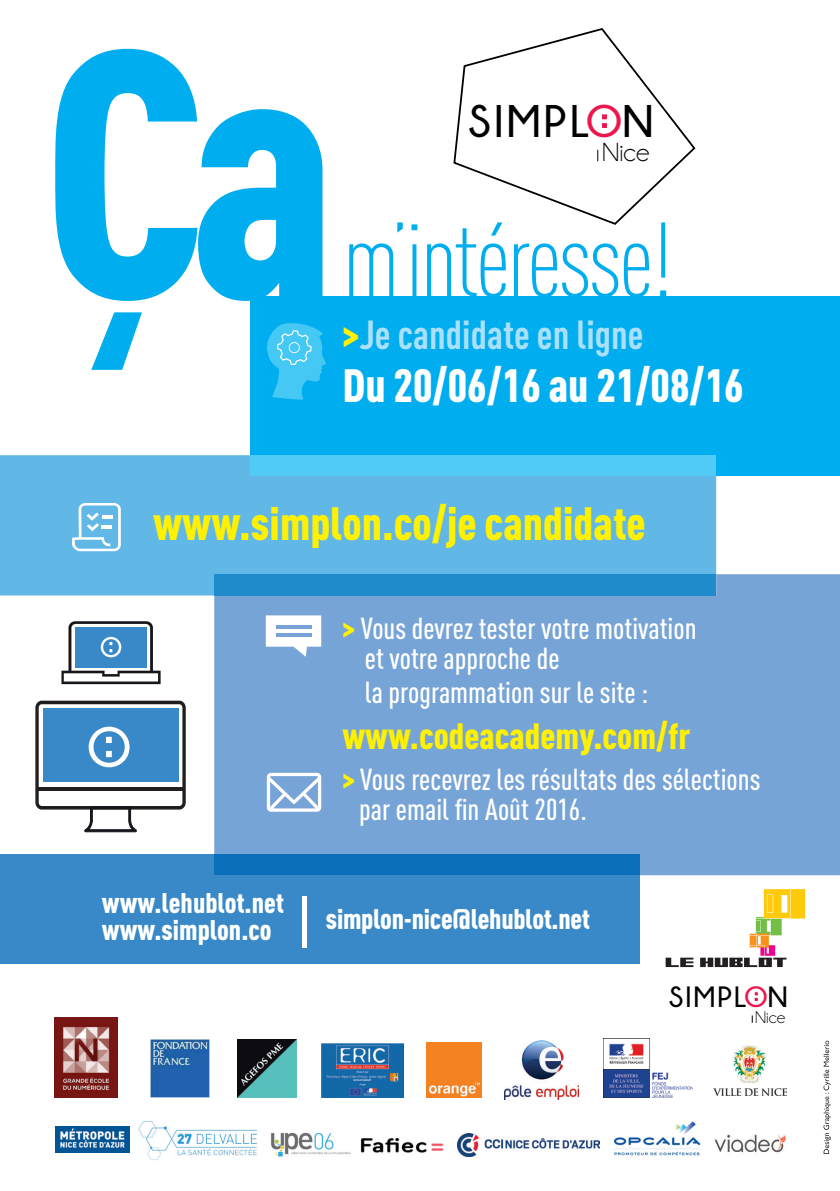
<style>
.page{position:relative;width:840px;height:1191px;background:#fff}
.page>*{position:absolute;margin:0;border:0;box-sizing:border-box;transform-origin:0 0}
.t1{font:900 346.2px "DIN Cond";color:#00aeef}
.t2{font:300 104px "DIN Cond";letter-spacing:-.03em;color:#00aeef}
.t3{font:900 46px "DIN Cond";color:#fff101}
.t4{font:900 46px "DIN Cond";color:#fff}
.t5{font:700 45.6px "Champagne&Limousines";letter-spacing:.075em;color:#000}
.t6{font:700 40px "DIN Cond";color:#aae0f9}
.t7{font:900 36px "DIN Cond";color:#fff101}
.t8{font:500 30px/30px "DIN Cond";color:#fff}
.t9{font:700 29.2px "Champagne&Limousines";letter-spacing:.075em;color:#000}
.t10{font:900 28px/27.4px "DIN Cond";letter-spacing:-.005em;color:#fff}
.t11{font:26.4px "Champagne&Limousines";color:#000}
.t12{font:17px "Champagne&Limousines";color:#000}
.s1{color:#ed154e}
.s2{font-weight:900;color:#fff101}
</style>
<div class="page">
<div style="left:250px;top:297px;width:589px;height:179px;background:#00aeef"></div>
<div style="left:0;top:854px;width:639px;height:110px;background:#3989c8"></div>
<div style="left:0;top:455px;width:715px;height:140px;background:#61b8e7"></div>
<div style="left:250px;top:455px;width:465px;height:21px;background:#51caf5"></div>
<div style="left:214px;top:574px;width:625px;height:301px;background:#76a4d6"></div>
<div style="left:214px;top:854px;width:425px;height:21px;background:#0a70b9"></div>
<div style="left:214px;top:574px;width:501px;height:21px;background:#1f8bcb"></div>
<svg style="left:453px;top:28px;width:243px;height:197px"></svg>
<svg style="left:601px;top:114px;width:5px;height:14px"></svg>
<svg style="left:754px;top:992px;width:3px;height:9px"></svg>
<svg style="left:665px;top:889px;width:139px;height:78px"></svg>
<svg style="left:267px;top:773px;width:54px;height:38px"></svg>
<svg style="left:266px;top:615px;width:55px;height:42px"></svg>
<hr style="left:276px;top:626px;width:36px;height:3px;background:#76a4d6">
<hr style="left:276px;top:633px;width:36px;height:4px;background:#76a4d6">
<svg style="left:266px;top:323px;width:60px;height:77px"></svg>
<svg style="left:72px;top:503px;width:49px;height:48px"></svg>
<svg style="left:35px;top:700px;width:151px;height:132px"></svg>
<svg style="left:61px;top:621px;width:99px;height:63px"></svg>
<hr style="left:302px;top:896px;width:4px;height:51px;background:#fff">
<img style="left:614px;top:1121px;width:85px;height:35px">
<img style="left:360px;top:1138px;width:84px;height:15px">
<img style="left:713px;top:1045px;width:73px;height:50px">
<img style="left:714px;top:1134px;width:72px;height:19px">
<img style="left:504px;top:1040px;width:74px;height:59px">
<img style="left:138px;top:1121px;width:119px;height:39px">
<img style="left:271px;top:1132px;width:80px;height:25px">
<img style="left:457px;top:1133px;width:142px;height:23px">
<img style="left:237px;top:1039px;width:59px;height:58px">
<img style="left:54px;top:1017px;width:63px;height:80px">
<img style="left:56px;top:1126px;width:74px;height:26px">
<img style="left:150px;top:1039px;width:59px;height:58px">
<img style="left:426px;top:1042px;width:55px;height:55px">
<img style="left:603px;top:1038px;width:89px;height:59px">
<img style="left:321px;top:1043px;width:82px;height:54px">
<svg style="left:823px;top:1040px;width:7px;height:114px"></svg>
<h1 class="t1" style="left:43px;top:-42px;width:295px">Ça</h1>
<h3 class="t5" style="left:467px;top:96px;width:187px">SIMPL<span class="s1">O</span>N</h3>
<p class="t11" style="left:602px;top:139px;width:49px">Nice</p>
<h2 class="t2" style="left:342px;top:201px;width:332px">m’intéresse!</h2>
<h3 class="t6" style="left:342px;top:310px;width:302px"><span class="s2">&gt;</span>Je candidate en ligne</h3>
<h3 class="t4" style="left:342px;top:357px;width:402px">Du 20/06/16 au 21/08/16</h3>
<h3 class="t3" style="left:153px;top:494px;width:494px">www.simplon.co/je candidate</h3>
<p class="t10" style="left:102px;top:888px;width:183px">www.lehublot.net www.simplon.co</p>
<p class="t8" style="left:364px;top:613px;width:333px;text-indent:-22px"><span class="s2">&gt;</span> Vous devrez tester votre motivation et votre approche de</p>
<p class="t8" style="left:364px;top:677px;width:285px">la programmation sur le site :</p>
<p class="t7" style="left:342px;top:713px;width:349px">www.codeacademy.com/fr</p>
<p class="t8" style="left:359px;top:764px;width:402px;text-indent:-17px"><span class="s2">&gt;</span> Vous recevrez les résultats des sélections par email fin Août 2016.</p>
<p class="t10" style="left:326px;top:904px;width:265px">simplon-nice@lehublot.net</p>
<p class="t9" style="left:668px;top:980px;width:120px">SIMPL<span class="s1">O</span>N</p>
<p class="t12" style="left:754px;top:1008px;width:32px">Nice</p>
</div>
